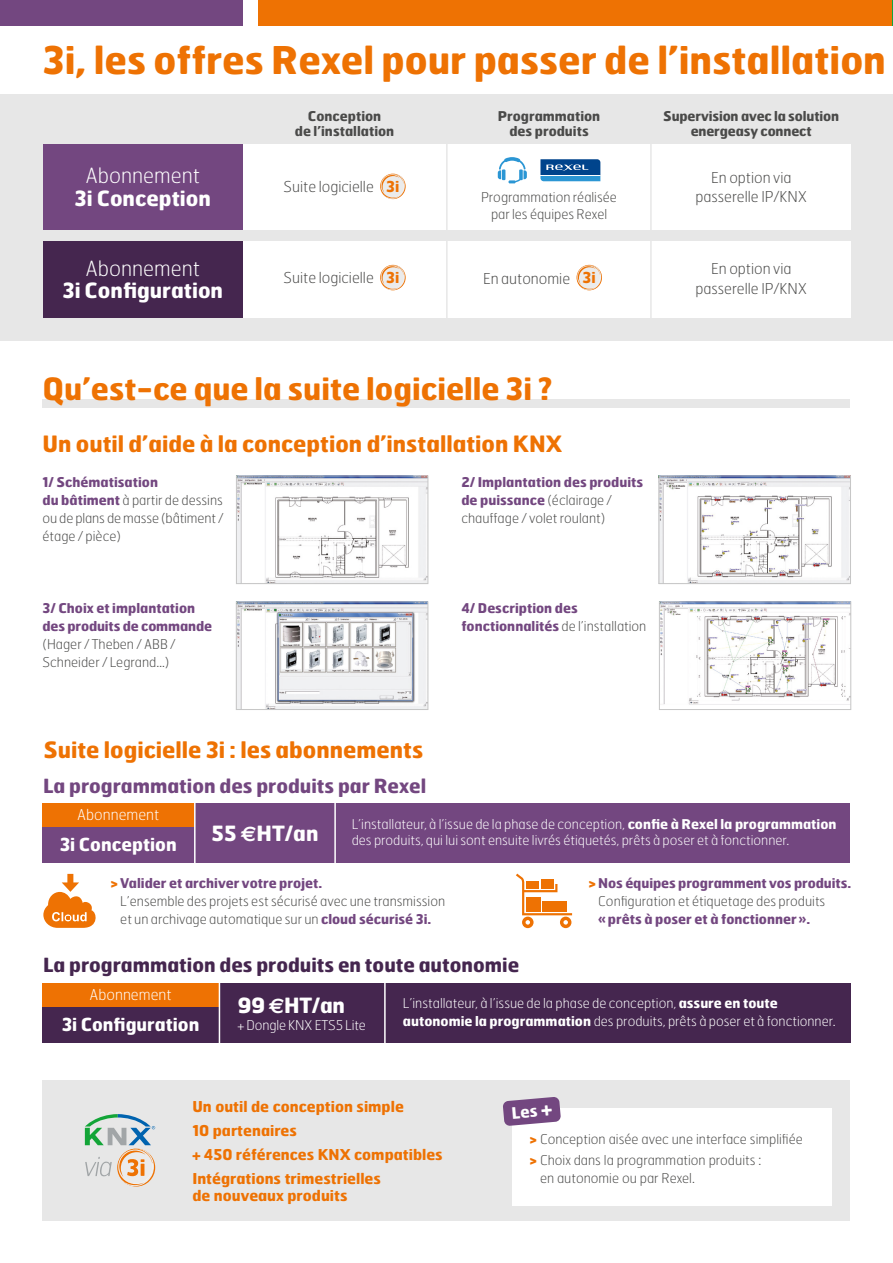
<style>
.page{position:relative;width:893px;height:1263px;background:#fff}
.page>*{position:absolute;margin:0;border:0;box-sizing:border-box;transform-origin:0 0}
.t1{font:700 38.25px "Hermes";color:#ee7203}
.t2{font:700 30.75px "Hermes";color:#ee7203}
.t3{font:700 22.5px "Hermes";color:#ee7203}
.t4{font:700 21px "Hermes";color:#fff}
.t5{font:100 21px "Hermes";color:#fff}
.t6{font:700 19.5px "Hermes";color:#45264f}
.t7{font:700 19.5px "Hermes";color:#734780}
.t8{font:700 18px "Hermes";color:#fff}
.t9{font:700 15.9px "Hermes";color:#fff}
.t10{font:700 15px/24px "Hermes";color:#ee7203}
.t11{font:100 15px/19.5px "Hermes";color:#4a4a49;text-align:center}
.t12{font:100 15px "Hermes";color:#fff}
.t13{font:100 13.5px/18px "Hermes";color:#4a4a49}
.t14{font:100 13.5px/16.5px "Hermes";color:#fff}
.t15{font:700 13.5px/18px "Hermes";color:#734780}
.t16{font:700 13.5px/15px "Hermes";color:#4a4a49;text-align:center}
.s1{font-weight:700;font-size:15.15px;color:#ee7203}
.s2{font-weight:700;color:#734780}
.s3{font-weight:100;color:#4a4a49}
.s4{font-weight:700}
.s5{font-weight:900;color:#ee7203}
.s6{font-family:"Euro Sans"}
.s7{font-size:19.8px}
</style>
<div class="page">
<div style="left:0;top:95px;width:893px;height:246px;background:#e7e7e7"></div>
<div style="left:43px;top:983px;width:807px;height:59px;background:#45264f"></div>
<div style="left:43px;top:803px;width:807px;height:60px;background:#734780"></div>
<div style="left:0;top:0;width:243px;height:26px;background:#734780"></div>
<div style="left:258px;top:0;width:635px;height:26px;background:#ee7203"></div>
<svg style="left:892px;top:0;width:1px;height:26px"></svg>
<div style="left:43px;top:1080px;width:807px;height:140px;background:#e7e7e7"></div>
<div style="left:43px;top:400px;width:807px;height:8px;background:#e7e7e7"></div>
<img style="left:238px;top:478px;width:188px;height:104px">
<div style="left:236px;top:476px;width:192px;height:108px;border:1px solid #c6c6c6"></div>
<img style="left:661px;top:478px;width:188px;height:104px">
<div style="left:659px;top:476px;width:192px;height:108px;border:1px solid #c6c6c6"></div>
<img style="left:238px;top:603px;width:188px;height:105px">
<div style="left:236px;top:601px;width:192px;height:109px;border:1px solid #c6c6c6"></div>
<img style="left:661px;top:603px;width:188px;height:102px">
<div style="left:659px;top:601px;width:192px;height:109px;border:1px solid #c6c6c6"></div>
<div style="left:43px;top:983px;width:176px;height:23px;background:#ee7203"></div>
<div style="left:43px;top:803px;width:151px;height:23px;background:#ee7203"></div>
<div style="left:67px;top:874px;width:6px;height:11px;background:#ee7203"></div>
<svg style="left:43px;top:882px;width:53px;height:46px"></svg>
<svg style="left:516px;top:874px;width:56px;height:54px"></svg>
<div style="left:243px;top:145px;width:608px;height:85px;background:#fff"></div>
<div style="left:243px;top:242px;width:607px;height:76px;background:#fff"></div>
<div style="left:43px;top:145px;width:200px;height:85px;background:#734780"></div>
<div style="left:43px;top:242px;width:200px;height:76px;background:#45264f"></div>
<svg style="left:498px;top:157px;width:29px;height:26px"></svg>
<svg style="left:540px;top:159px;width:60px;height:22px"></svg>
<svg style="left:576px;top:265px;width:26px;height:25px"></svg>
<svg style="left:577px;top:264px;width:24px;height:26px"></svg>
<svg style="left:380px;top:265px;width:26px;height:25px"></svg>
<svg style="left:381px;top:264px;width:24px;height:26px"></svg>
<svg style="left:380px;top:174px;width:26px;height:25px"></svg>
<svg style="left:381px;top:173px;width:24px;height:26px"></svg>
<hr style="left:446px;top:139px;width:2px;height:97px;background:#e7e7e7">
<hr style="left:446px;top:237px;width:2px;height:85px;background:#e7e7e7">
<hr style="left:650px;top:139px;width:2px;height:97px;background:#e7e7e7">
<hr style="left:650px;top:237px;width:2px;height:85px;background:#e7e7e7">
<hr style="left:194px;top:802px;width:2px;height:65px;background:#fff">
<hr style="left:334px;top:802px;width:2px;height:65px;background:#fff">
<hr style="left:219px;top:980px;width:1px;height:65px;background:#fff">
<hr style="left:384px;top:980px;width:2px;height:65px;background:#fff">
<div style="left:513px;top:1109px;width:319px;height:97px;background:#fff"></div>
<svg style="left:503px;top:1097px;width:58px;height:29px;background:#896594"></svg>
<svg style="left:85px;top:1114px;width:70px;height:72px"></svg>
<h1 class="t1" style="left:43px;top:35px;width:845px">3i, les offres Rexel pour passer de l’installation</h1>
<h3 class="t5" style="left:85px;top:162px;width:116px">Abonnement</h3>
<h3 class="t4" style="left:75px;top:184px;width:138px">3i Conception</h3>
<h3 class="t5" style="left:85px;top:255px;width:116px">Abonnement</h3>
<h3 class="t4" style="left:62px;top:277px;width:162px">3i Configuration</h3>
<p class="t16" style="left:295px;top:108px;width:101px">Conception<br>de l’installation</p>
<p class="t16" style="left:498px;top:108px;width:104px">Programmation des produits</p>
<p class="t16" style="left:663px;top:108px;width:178px">Supervision avec la solution energeasy connect</p>
<p class="t11" style="left:284px;top:177px;width:117px">Suite logicielle <span class="s1">3i</span></p>
<p class="t13" style="left:481px;top:189px;width:137px;line-height:16.5px;text-align:center">Programmation réalisée par les équipes Rexel</p>
<p class="t11" style="left:284px;top:268px;width:117px">Suite logicielle <span class="s1">3i</span></p>
<p class="t11" style="left:483px;top:268px;width:114px">En autonomie <span class="s1">3i</span></p>
<p class="t11" style="left:695px;top:167px;width:113px">En option via passerelle IP/KNX</p>
<p class="t11" style="left:695px;top:258px;width:113px">En option via passerelle IP/KNX</p>
<h2 class="t2" style="left:43px;top:368px;width:511px">Qu’est-ce que la suite logicielle 3i ?</h2>
<h3 class="t3" style="left:43px;top:429px;width:521px">Un outil d’aide à la conception d’installation KNX</h3>
<p class="t13" style="left:43px;top:472px;width:182px"><span class="s2">1/ Schématisation<br>du bâtiment</span> à partir de dessins ou de plans de masse (bâtiment / étage / pièce)</p>
<p class="t15" style="left:461px;top:472px;width:183px">2/ Implantation des produits de puissance <span class="s3">(éclairage / chauffage / volet roulant)</span></p>
<p class="t15" style="left:43px;top:598px;width:171px">3/ Choix et implantation des produits de commande</p>
<p class="t13" style="left:43px;top:634px;width:135px">(Hager / Theben / ABB /<br>Schneider / Legrand…)</p>
<h3 class="t3" style="left:43px;top:735px;width:381px">Suite logicielle 3i : les abonnements</h3>
<h3 class="t7" style="left:43px;top:773px;width:385px">La programmation des produits par Rexel</h3>
<p class="t15" style="left:461px;top:598px;width:187px">4/ Description des fonctionnalités <span class="s3">de l’installation</span></p>
<p class="t12" style="left:77px;top:805px;width:83px">Abonnement</p>
<p class="t14" style="left:352px;top:815px;width:486px">L’installateur, à l’issue de la phase de conception, <span class="s4">confie à Rexel la programmation </span>des produits, qui lui sont ensuite livrés étiquetés, prêts à poser et à fonctionner.</p>
<p class="t13" style="left:120px;top:874px;width:326px;text-indent:-10px"><span class="s5">&gt;</span> <span class="s2">Valider et archiver votre projet.<br></span>L’ensemble des projets est sécurisé avec une transmission et un archivage automatique sur un <span class="s2">cloud sécurisé 3i.</span></p>
<p class="t13" style="left:598px;top:874px;width:255px;text-indent:-10px"><span class="s5">&gt;</span> <span class="s2">Nos équipes programment vos produits.<br></span>Configuration et étiquetage des produits</p>
<h3 class="t4" style="left:211px;top:819px;width:109px">55 <span class="s6">€</span>HT/an</h3>
<h3 class="t8" style="left:60px;top:832px;width:118px">3i Conception</h3>
<p class="t15" style="left:598px;top:910px;width:214px">«prêts à poser et à fonctionner».</p>
<h3 class="t6" style="left:43px;top:952px;width:478px">La programmation des produits en toute autonomie</h3>
<h3 class="t4" style="left:237px;top:992px;width:109px">99 <span class="s6">€</span>HT/an</h3>
<p class="t14" style="left:237px;top:1016px;width:130px">+ Dongle KNX ETS5 Lite</p>
<p class="t12" style="left:90px;top:985px;width:83px">Abonnement</p>
<p class="t14" style="left:403px;top:994px;width:434px;line-height:18px">L’installateur, à l’issue de la phase de conception, <span class="s4">assure en toute autonomie la programmation</span> des produits, prêts à poser et à fonctionner.</p>
<h3 class="t8" style="left:62px;top:1012px;width:139px">3i Configuration</h3>
<p class="t10" style="left:192px;top:1094px;width:252px">Un outil de conception simple<br>10 partenaires<br>+ 450 références KNX compatibles<br>Intégrations trimestrielles</p>
<p class="t10" style="left:192px;top:1182px;width:157px">de nouveaux produits</p>
<p class="t9" style="left:511px;top:1102px;width:42px;rotate:-5deg">Les <span class="s7">+</span></p>
<p class="t13" style="left:530px;top:1128px;width:275px;line-height:21.5px"><span class="s5">&gt;</span> Conception aisée avec une interface simplifiée <span class="s5">&gt;</span> Choix dans la programmation produits :</p>
<p class="t13" style="left:540px;top:1168px;width:156px">en autonomie ou par Rexel.</p>
</div>
